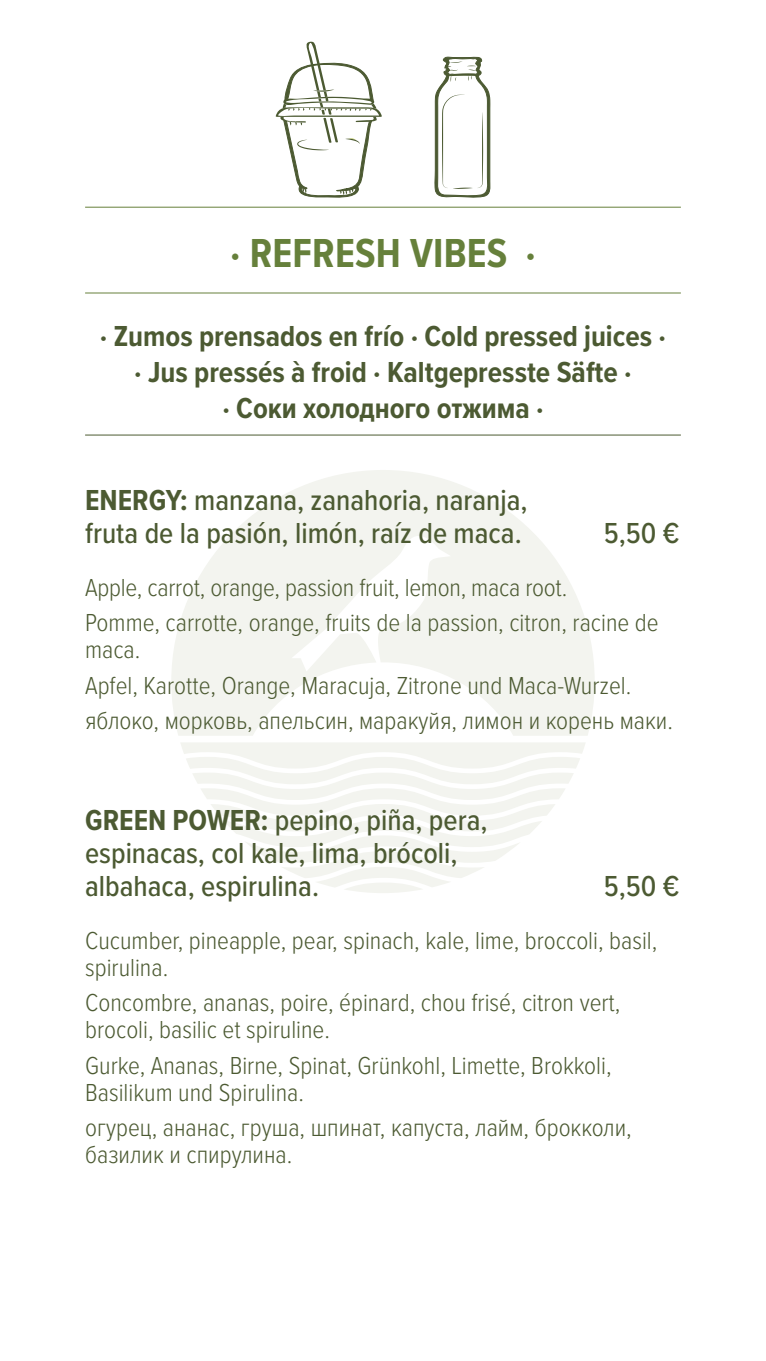
<style>
.page{position:relative;width:766px;height:1361px;background:#fff}
.page>*{position:absolute;margin:0;border:0;box-sizing:border-box;transform-origin:0 0}
.t1{font:700 42px "Proxima Nova Cond";letter-spacing:.005em;color:#66803b}
.t2{font:500 30px/33px "Proxima Nova Cond";color:#4c5a32}
.t3{font:700 30px/36px "Proxima Nova Cond";color:#4c5a32;text-align:center}
.t4{font:300 25.5px/27px "Proxima Nova Cond";color:#4c5a32}
.s1{font-weight:700}
</style>
<div class="page">
<svg style="left:171px;top:470px;width:423px;height:266px;fill:#f3f4ef"></svg>
<svg style="left:181px;top:743px;width:404px;height:150px"></svg>
<hr style="left:85px;top:207px;width:595px;height:1px;background:#66803b">
<hr style="left:85px;top:292px;width:595px;height:1px;background:#66803b">
<hr style="left:85px;top:434px;width:595px;height:1px;background:#4c5a32">
<svg style="left:275px;top:41px;width:107px;height:157px"></svg>
<svg style="left:434px;top:56px;width:57px;height:142px"></svg>
<h1 class="t1" style="left:230px;top:222px;width:307px">· REFRESH VIBES ·</h1>
<p class="t3" style="left:100px;top:317px;width:567px">· Zumos prensados en frío · Cold pressed juices · · Jus pressés à froid · Kaltgepresste Säfte ·<br>· Соки холодного отжима ·</p>
<p class="t2" style="left:85px;top:483px;width:444px"><span class="s1">ENERGY:</span> manzana, zanahoria, naranja, fruta de la pasión, limón, raíz de maca.</p>
<p class="t2" style="left:603px;top:516px;width:77px">5,50 €</p>
<p class="t4" style="left:85px;top:568px;width:575px;line-height:35.4px">Apple, carrot, orange, passion fruit, lemon, maca root.<br>Pomme, carrotte, orange, fruits de la passion, citron, racine de</p>
<p class="t4" style="left:85px;top:631px;width:589px;line-height:35.4px">maca.<br>Apfel, Karotte, Orange, Maracuja, Zitrone und Maca-Wurzel. яблоко, морковь, апельсин, маракуйя, лимон и корень маки.</p>
<p class="t2" style="left:85px;top:803px;width:404px"><span class="s1">GREEN POWER:</span> pepino, piña, pera, espinacas, col kale, lima, brócoli, albahaca, espirulina.</p>
<p class="t2" style="left:603px;top:869px;width:77px">5,50 €</p>
<p class="t4" style="left:85px;top:925px;width:573px">Cucumber, pineapple, pear, spinach, kale, lime, broccoli, basil, spirulina.</p>
<p class="t4" style="left:85px;top:988px;width:536px">Concombre, ananas, poire, épinard, chou frisé, citron vert, brocoli, basilic et spiruline.</p>
<p class="t4" style="left:85px;top:1050px;width:528px">Gurke, Ananas, Birne, Spinat, Grünkohl, Limette, Brokkoli,<br>Basilikum und Spirulina.</p>
<p class="t4" style="left:85px;top:1113px;width:548px">огурец, ананас, груша, шпинат, капуста, лайм, брокколи, базилик и спирулина.</p>
</div>
